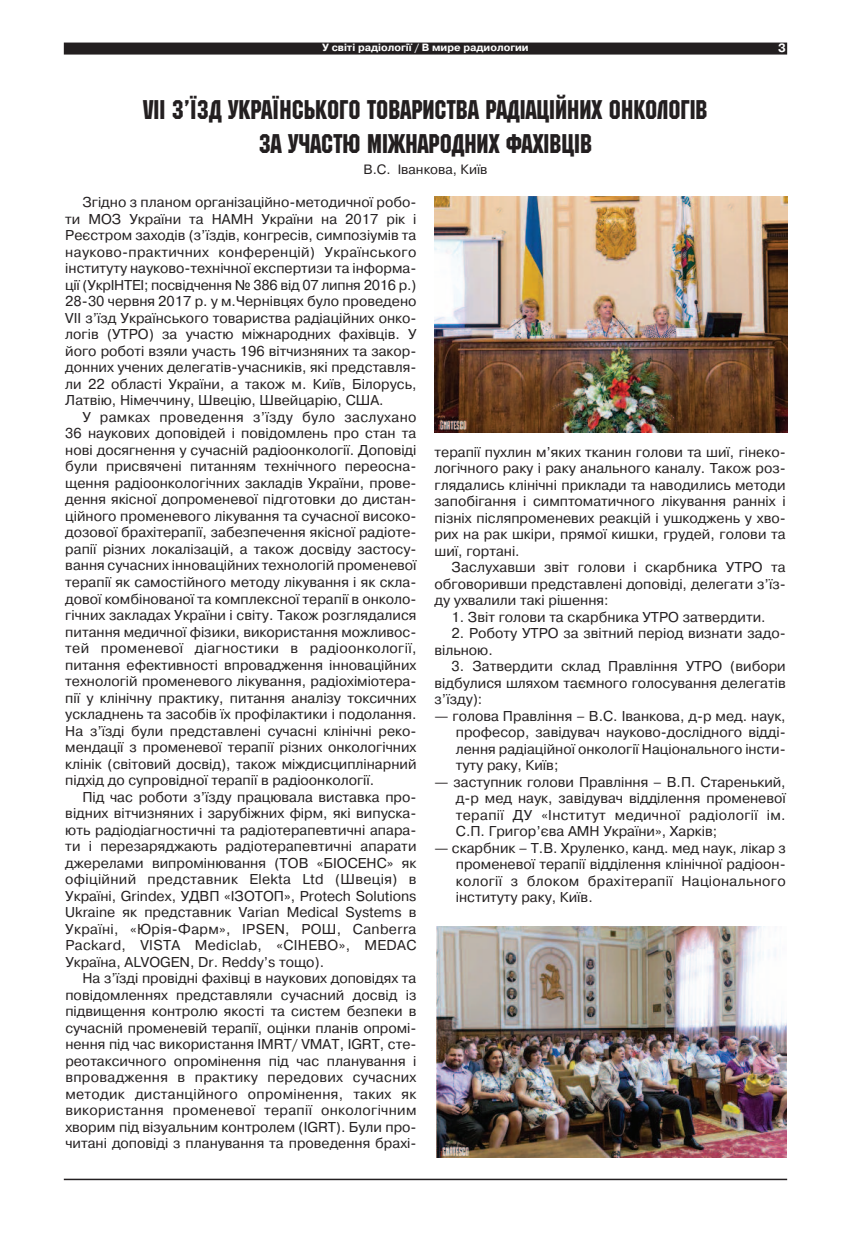
<style>
.page{position:relative;width:851px;height:1234px;background:#fff}
.page>*{position:absolute;margin:0;border:0;box-sizing:border-box;transform-origin:0 0}
.t1{font:27px/33.8px "Machine C";color:#231f20;text-align:center;scale:.95 1}
.t2{font:14.25px/16.5px "Pragmatica C";color:#231f20;text-align:justify}
.t3{font:13.5px "Pragmatica C";color:#231f20}
.t4{font:700 12px "Pragmatica C";color:#fff}
.t5{font:700 10.5px "Pragmatica C";color:#fff}
</style>
<div class="page">
<div style="left:64px;top:43px;width:723px;height:12px;background:#231f20"></div>
<hr style="left:64px;top:1178px;width:723px;height:1px;background:#231f20">
<img style="left:434px;top:196px;width:353px;height:236px">
<img style="left:436px;top:926px;width:350px;height:231px">
<p class="t5" style="left:322px;top:42px;width:208px">У світі радіології / В мире радиологии</p>
<p class="t4" style="left:778px;top:41px;width:9px">3</p>
<h1 class="t1" style="left:143px;top:93px;width:595px">VIІ з’їзд Українського товариства радіаційних онкологів за участЮ міжнародних фахівців</h1>
<p class="t3" style="left:363px;top:161px;width:126px">В.С. Іванкова, Київ</p>
<p class="t2" style="left:65px;top:194px;width:352px;text-indent:17px">Згідно з планом організаційно-методичної робо&shy;ти МОЗ України та НАМН України на 2017 рік і Реєстром заходів (з’їздів, конгресів, симпозіумів та науково-практичних конференцій) Українського інституту науково-технічної експертизи та інформа&shy;ції (УкрІНТЕІ; посвідчення № 386 від 07 липня 2016 р.)<br>28-30 червня 2017 р. у м.Чернівцях було проведено VIІ з’їзд Українського товариства радіаційних онко&shy;логів (УТРО) за участю міжнародних фахівців. У його роботі взяли участь 196 вітчизняних та закор&shy;донних учених делегатів-учасників, які представля&shy;ли 22 області України, а також м. Київ, Білорусь, Латвію, Німеччину, Швецію, Швейцарію, США.</p>
<p class="t2" style="left:65px;top:408px;width:352px;text-indent:17px">У рамках проведення з’їзду було заслухано 36 наукових доповідей і повідомлень про стан та нові досягнення у сучасній радіоонкології. Доповіді були присвячені питанням технічного переосна&shy;щення радіоонкологічних закладів України, прове&shy;дення якісної допроменевої підготовки до дистан&shy;ційного променевого лікування та сучасної високо&shy;дозової брахітерапії, забезпечення якісної радіоте&shy;рапії різних локалізацій, а також досвіду застосу&shy;вання сучасних інноваційних технологій променевої терапії як самостійного методу лікування і як скла&shy;дової комбінованої та комплексної терапії в онколо&shy;гічних закладах України і світу. Також розглядалися питання медичної фізики, використання можливос&shy;тей променевої діагностики в радіоонкології, питання ефективності впровадження інноваційних технологій променевого лікування, радіохіміотера&shy;пії у клінічну практику, питання аналізу токсичних ускладнень та засобів їх профілактики і подолання.<br>На з’їзді були представлені сучасні клінічні реко&shy;мендації з променевої терапії різних онкологічних клінік (світовий досвід), також міждисциплінарний підхід до супровідної терапії в радіоонкології.</p>
<p class="t2" style="left:65px;top:788px;width:352px;text-indent:17px">Під час роботи з’їзду працювала виставка про&shy;відних вітчизняних і зарубіжних фірм, які випуска&shy;ють радіодіагностичні та радіотерапевтичні апара&shy;ти і перезаряджають радіотерапевтичні апарати джерелами випромінювання (ТОВ «БІОСЕНС» як офіційний представник Elekta Ltd (Швеція) в Україні, Grindex, УДВП «ІЗОТОП», Protech Solutions Ukraine як представник Varian Medical Systems в Україні, «Юрія-Фарм», IPSEN, РОШ, Canberra Packard, VISTA Mediclab, «СІНЕВО», МEDAC Україна, ALVOGEN, Dr. Reddy’s тощо).</p>
<p class="t2" style="left:65px;top:969px;width:352px;text-indent:17px">На з’їзді провідні фахівці в наукових доповідях та повідомленнях представляли сучасний досвід із підвищення контролю якості та систем безпеки в сучасній променевій терапії, оцінки планів опромі&shy;нення під час використання IMRT/ VMAT, IGRT, сте&shy;реотаксичного опромінення під час планування і впровадження в практику передових сучасних методик дистанційного опромінення, таких як використання променевої терапії онкологічним хворим під візуальним контролем (IGRT). Були про&shy;читані доповіді з планування та проведення брахі-</p>
<p class="t2" style="left:434px;top:443px;width:352px">терапії пухлин м’яких тканин голови та шиї, гінеко&shy;логічного раку і раку анального каналу. Також роз&shy;глядались клінічні приклади та наводились методи запобігання і симптоматичного лікування ранніх і пізніх післяпроменевих реакцій і ушкоджень у хво&shy;рих на рак шкіри, прямої кишки, грудей, голови та шиї, гортані.</p>
<p class="t2" style="left:434px;top:559px;width:352px;text-indent:17px">Заслухавши звіт голови і скарбника УТРО та обговоривши представлені доповіді, делегати з’їз&shy;ду ухвалили такі рішення:</p>
<p class="t2" style="left:451px;top:608px;width:315px">1. Звіт голови та скарбника УТРО затвердити.</p>
<p class="t2" style="left:434px;top:625px;width:352px;text-indent:17px">2. Роботу УТРО за звітний період визнати задо&shy;вільною.</p>
<p class="t2" style="left:434px;top:658px;width:352px;text-indent:17px">3. Затвердити склад Правління УТРО (вибори відбулися шляхом таємного голосування делегатів з’їзду):</p>
<p class="t2" style="left:456px;top:707px;width:331px;text-indent:-21px">— голова Правління – В.С. Іванкова, д-р мед. наук, професор, завідувач науково-дослідного відді&shy;лення радіаційної онкології Національного інсти&shy;туту раку, Київ;</p>
<p class="t2" style="left:456px;top:773px;width:331px;text-indent:-21px">— заступник голови Правління – В.П. Старенький, д-р мед наук, завідувач відділення променевої терапії ДУ «Інститут медичної радіології ім.<br>С.П. Григор’єва АМН України», Харків;</p>
<p class="t2" style="left:456px;top:839px;width:331px;text-indent:-21px">— скарбник – Т.В. Хруленко, канд. мед наук, лікар з променевої терапії відділення клінічної радіоон&shy;кології з блоком брахітерапії Національного інституту раку, Київ.</p>
</div>
